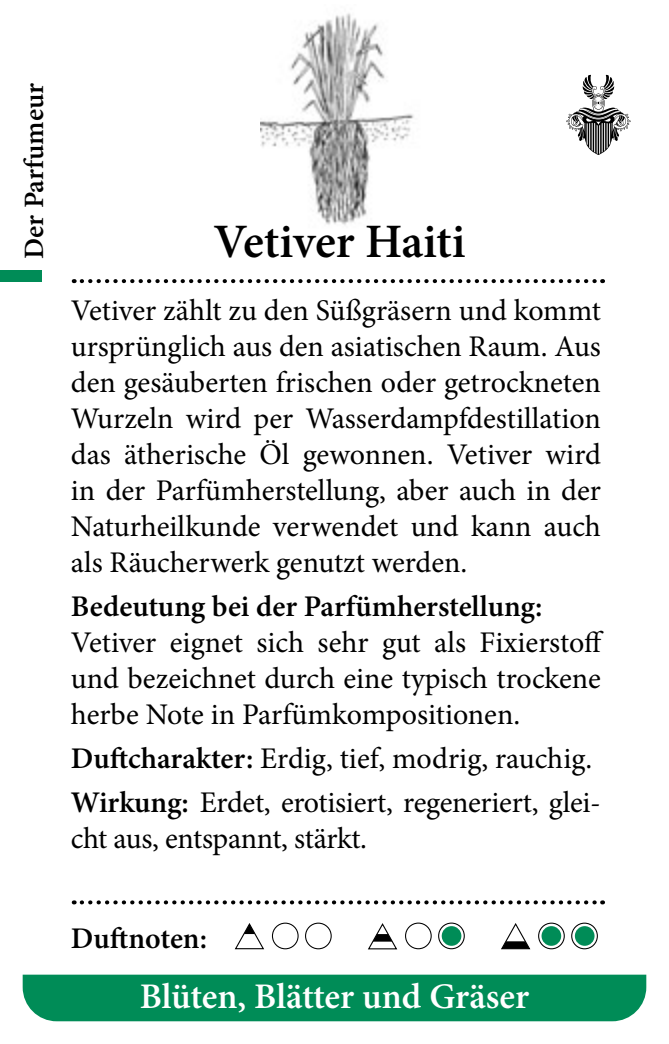
<style>
.page{position:relative;width:669px;height:1044px;background:#fff}
.page>*{position:absolute;margin:0;border:0;box-sizing:border-box;transform-origin:0 0}
.t1{font:600 48px "Minion Pro";letter-spacing:-.005em;color:#000}
.t2{font:600 36px "Minion Pro";letter-spacing:-.005em;color:#fff}
.t3{font:30px/36px "Minion Pro";letter-spacing:-.005em;color:#000;text-align:justify}
.t4{font:600 30px "Minion Pro";color:#000}
.t5{font:600 28px "Minion Pro";color:#000}
.s1{font-weight:600}
</style>
<div class="page">
<img style="left:261px;top:13px;width:153px;height:212px">
<div style="left:23px;top:974px;width:623px;height:46px;background:#008c57"></div>
<svg style="left:82px;top:900px;width:521px;height:4px"></svg>
<svg style="left:82px;top:279px;width:521px;height:4px"></svg>
<svg style="left:566px;top:75px;width:65px;height:80px"></svg>
<div style="left:0;top:270px;width:42px;height:12px;background:#008c57"></div>
<svg style="left:539px;top:922px;width:25px;height:26px"></svg>
<div style="left:538px;top:922px;width:27px;height:27px;border:1px solid #000;border-radius:50%"></div>
<svg style="left:572px;top:922px;width:25px;height:26px"></svg>
<div style="left:571px;top:922px;width:27px;height:27px;border:1px solid #000;border-radius:50%"></div>
<svg style="left:501px;top:923px;width:30px;height:26px"></svg>
<div style="left:405px;top:922px;width:27px;height:27px;border:1px solid #000;border-radius:50%"></div>
<svg style="left:439px;top:922px;width:25px;height:26px"></svg>
<div style="left:438px;top:922px;width:27px;height:27px;border:1px solid #000;border-radius:50%"></div>
<svg style="left:368px;top:923px;width:30px;height:27px"></svg>
<div style="left:272px;top:922px;width:27px;height:27px;border:1px solid #000;border-radius:50%"></div>
<div style="left:305px;top:922px;width:27px;height:27px;border:1px solid #000;border-radius:50%"></div>
<svg style="left:235px;top:923px;width:29px;height:26px"></svg>
<div style="left:442px;top:925px;width:19px;height:20px;background:#008c57;border-radius:50%"></div>
<div style="left:542px;top:925px;width:19px;height:20px;background:#008c57;border-radius:50%"></div>
<div style="left:575px;top:925px;width:20px;height:20px;background:#008c57;border-radius:50%"></div>
<p class="t5" style="left:15px;top:259px;width:177px;rotate:-90deg">Der Parfumeur</p>
<h1 class="t1" style="left:214px;top:208px;width:254px">Vetiver Haiti</h1>
<p class="t3" style="left:71px;top:292px;width:532px">Vetiver zählt zu den Süßgräsern und kommt ursprünglich aus den asiatischen Raum. Aus den gesäuberten frischen oder getrockneten Wurzeln wird per Wasserdampfdestillation das ätherische Öl gewonnen. Vetiver wird in der Parfümherstellung, aber auch in der Naturheilkunde verwendet und kann auch als Räucherwerk genutzt werden.</p>
<p class="t4" style="left:71px;top:585px;width:473px">Bedeutung bei der Parfümherstellung:</p>
<p class="t3" style="left:71px;top:624px;width:534px">Vetiver eignet sich sehr gut als Fixierstoff und bezeichnet durch eine typisch trockene herbe Note in Parfümkompositionen.</p>
<p class="t3" style="left:71px;top:736px;width:532px;line-height:44px"><span class="s1">Duftcharakter:</span> Erdig, tief, modrig, rauchig.<br><span class="s1">Wirkung:</span> Erdet, erotisiert, regeneriert, glei-</p>
<p class="t3" style="left:71px;top:820px;width:298px">cht aus, entspannt, stärkt.</p>
<p class="t4" style="left:71px;top:917px;width:138px">Duftnoten:</p>
<p class="t2" style="left:140px;top:971px;width:391px">Blüten, Blätter und Gräser</p>
</div>
